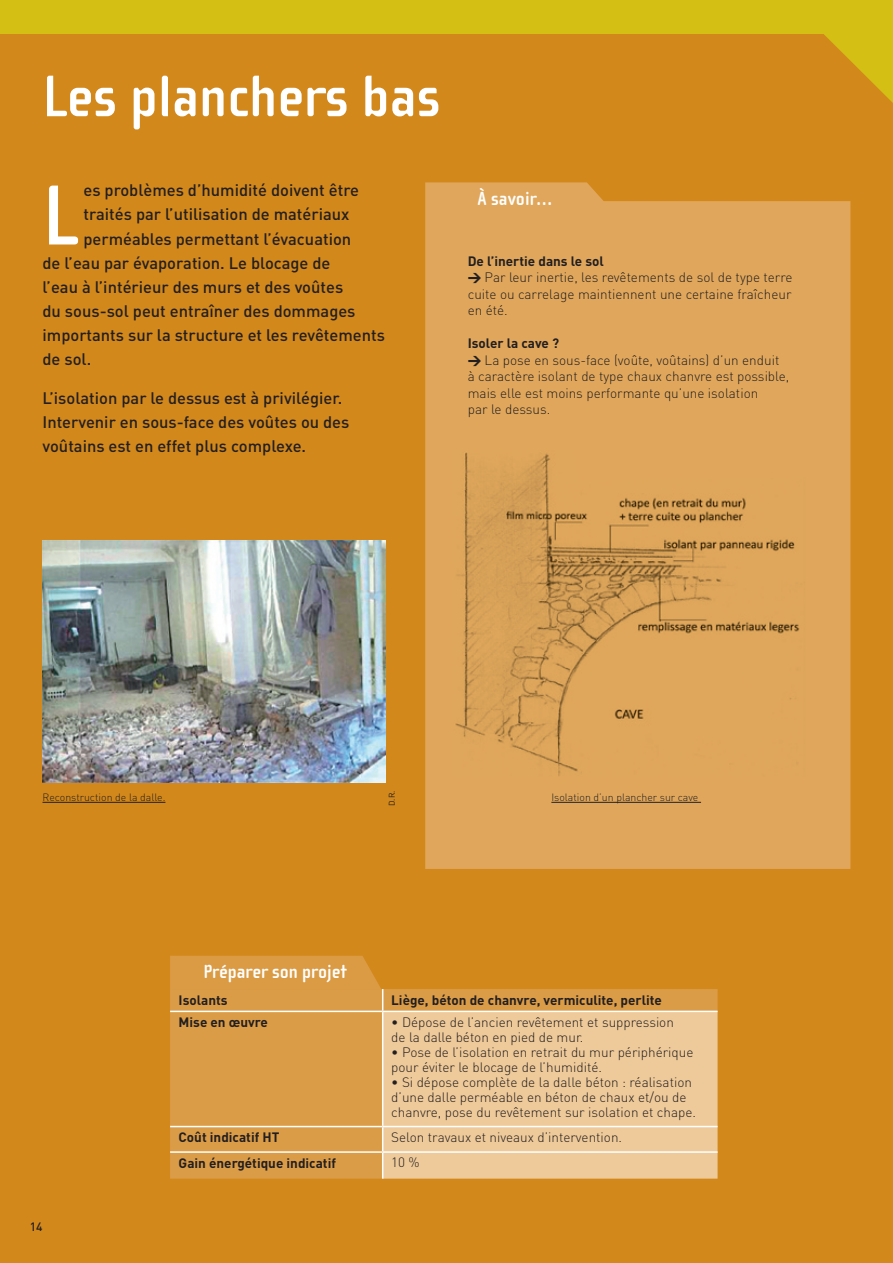
<style>
.page{position:relative;width:893px;height:1263px;background:#fff}
.page>*{position:absolute;margin:0;border:0;box-sizing:border-box;transform-origin:0 0}
.t1{font:700 87.15px "Cholla Sans";color:#fff}
.t2{font:700 60px "Cholla Sans";color:#fff}
.t3{font:700 19.5px "Cholla Sans";color:#fff}
.t4{font:500 16.5px/24px "DIN";color:#231f20}
.t5{font:300 13.5px/16.5px "DIN";color:#231f20}
.t6{font:700 13.5px "DIN";color:#231f20}
.t7{font:500 12px "DIN";color:#231f20}
.t8{font:300 10.5px "DIN";color:#231f20}
.t9{font:8.25px "DIN";color:#231f20}
.s1{font-weight:700}
.s2{font-weight:900}
</style>
<div class="page">
<div style="left:0;top:0;width:893px;height:140px;background:#d4bf15"></div>
<div style="left:0;top:34px;width:893px;height:1229px;background:#d3881b"></div>
<div style="left:425px;top:182px;width:425px;height:687px;background:#e0a75c"></div>
<hr style="left:551px;top:802px;width:150px;height:1px;background:#231f20">
<img style="left:453px;top:451px;width:352px;height:325px">
<div style="left:170px;top:989px;width:548px;height:190px;background:#db9c47"></div>
<div style="left:383px;top:1012px;width:335px;height:167px;background:#eec999"></div>
<hr style="left:170px;top:1011px;width:213px;height:1px;background:#fff">
<hr style="left:170px;top:1126px;width:213px;height:1px;background:#fff">
<hr style="left:170px;top:1151px;width:213px;height:2px;background:#fff">
<hr style="left:382px;top:1012px;width:1px;height:114px;background:#fff">
<svg style="left:382px;top:1127px;width:1px;height:52px"></svg>
<hr style="left:383px;top:1011px;width:335px;height:1px;background:#fff">
<hr style="left:383px;top:1126px;width:335px;height:1px;background:#fff">
<hr style="left:383px;top:1151px;width:335px;height:2px;background:#fff">
<div style="left:170px;top:956px;width:213px;height:55px;background:#db9b45"></div>
<img style="left:43px;top:540px;width:342px;height:242px">
<hr style="left:43px;top:802px;width:122px;height:1px;background:#231f20">
<p class="t2" style="left:43px;top:63px;width:399px">Les planchers bas</p>
<p class="t1" style="left:43px;top:168px;width:36px">L</p>
<p class="t4" style="left:83px;top:178px;width:277px">es problèmes d’humidité doivent être</p>
<p class="t4" style="left:83px;top:202px;width:267px">traités par l’utilisation de matériaux</p>
<p class="t4" style="left:83px;top:226px;width:269px">perméables permettant l’évacuation</p>
<p class="t4" style="left:43px;top:250px;width:289px">de l’eau par évaporation. Le blocage de</p>
<p class="t4" style="left:43px;top:274px;width:302px">l’eau à l’intérieur des murs et des voûtes</p>
<p class="t4" style="left:43px;top:298px;width:314px">du sous-sol peut entraîner des dommages</p>
<p class="t4" style="left:43px;top:322px;width:344px">importants sur la structure et les revêtements</p>
<p class="t4" style="left:43px;top:346px;width:50px">de sol.</p>
<p class="t4" style="left:43px;top:385px;width:308px">L’isolation par le dessus est à privilégier.<br>Intervenir en sous-face des voûtes ou des voûtains est en effet plus complexe.</p>
<p class="t3" style="left:478px;top:187px;width:76px">À savoir…</p>
<p class="t5" style="left:468px;top:252px;width:326px"><span class="s1">De l’inertie dans le sol<br></span><span class="s2">&gt;</span> Par leur inertie, les revêtements de sol de type terre cuite ou carrelage maintiennent une certaine fraîcheur en été.</p>
<p class="t5" style="left:468px;top:335px;width:323px"><span class="s1">Isoler la cave ?<br></span><span class="s2">&gt;</span> La pose en sous-face (voûte, voûtains) d’un enduit à caractère isolant de type chaux chanvre est possible, mais elle est moins performante qu’une isolation<br>par le dessus.</p>
<p class="t8" style="left:43px;top:791px;width:124px">Reconstruction de la dalle.</p>
<p class="t9" style="left:387px;top:806px;width:17px;rotate:-90deg">D.R.</p>
<p class="t3" style="left:203px;top:961px;width:145px">Préparer son projet</p>
<p class="t8" style="left:551px;top:791px;width:148px">Isolation d’un plancher sur cave</p>
<p class="t7" style="left:30px;top:1219px;width:14px">14</p>
<p class="t6" style="left:179px;top:991px;width:51px">Isolants</p>
<p class="t6" style="left:391px;top:991px;width:272px">Liège, béton de chanvre, vermiculite, perlite</p>
<p class="t6" style="left:179px;top:1013px;width:91px">Mise en œuvre</p>
<p class="t5" style="left:391px;top:1014px;width:284px;line-height:15px">• Dépose de l’ancien revêtement et suppression de la dalle béton en pied de mur.</p>
<p class="t5" style="left:391px;top:1044px;width:304px;line-height:15px">• Pose de l’isolation en retrait du mur périphérique pour éviter le blocage de l’humidité.</p>
<p class="t5" style="left:391px;top:1074px;width:306px;line-height:15px">• Si dépose complète de la dalle béton : réalisation d’une dalle perméable en béton de chaux et/ou de chanvre, pose du revêtement sur isolation et chape.</p>
<p class="t6" style="left:179px;top:1128px;width:102px">Coût indicatif HT</p>
<p class="t5" style="left:391px;top:1128px;width:232px">Selon travaux et niveaux d’intervention.</p>
<p class="t6" style="left:179px;top:1154px;width:159px">Gain énergétique indicatif</p>
<p class="t5" style="left:391px;top:1154px;width:30px">10 %</p>
</div>
